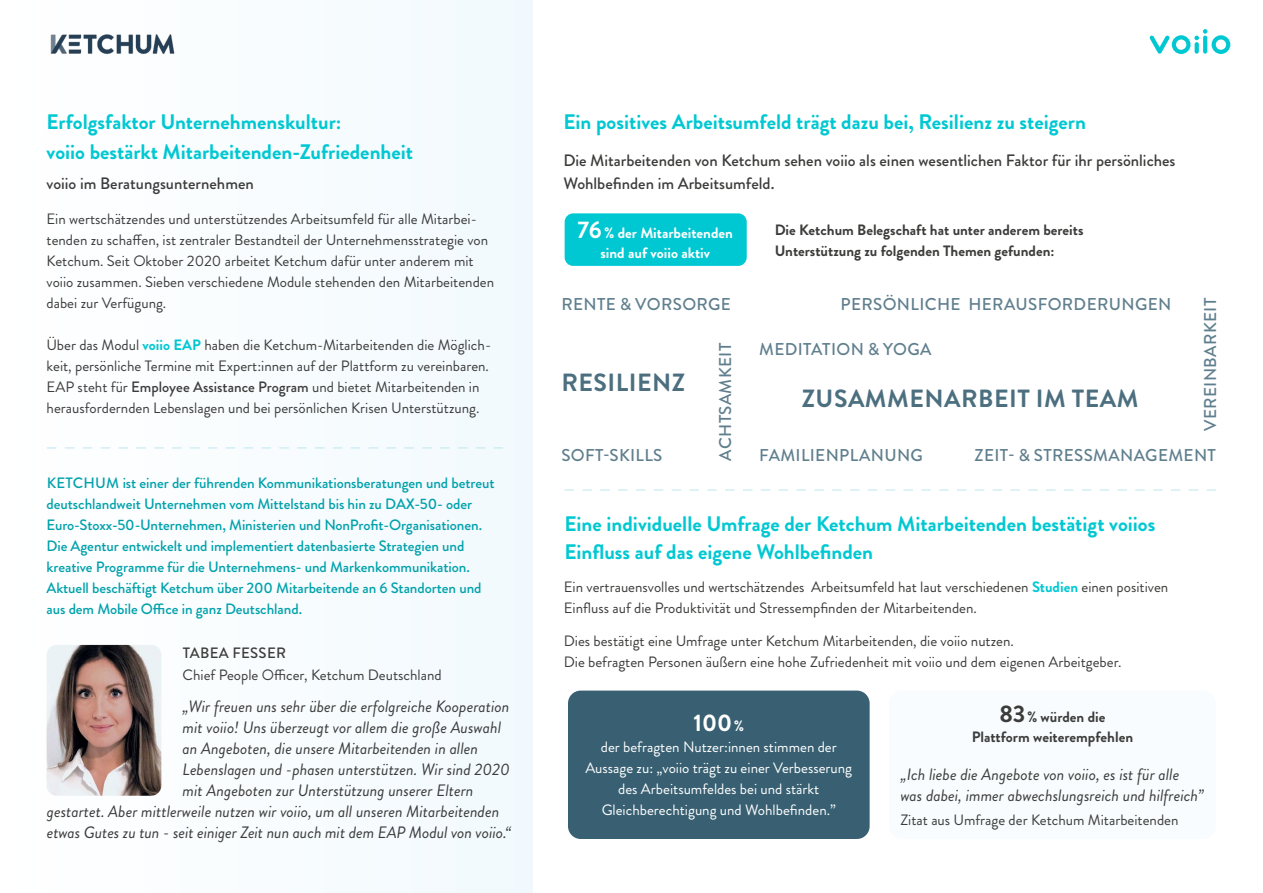
<style>
.page{position:relative;width:1263px;height:893px;background:#fff}
.page>*{position:absolute;margin:0;border:0;box-sizing:border-box;transform-origin:0 0}
.t1{font:700 24.9px "Brandon Grotesque";letter-spacing:.02em;color:#4c6f7f}
.t2{font:700 24px "Brandon Grotesque";color:#fff}
.t3{font:700 21px/30px "Brandon Grotesque";color:#00c8d2}
.t4{font:500 17.1px "Brandon Grotesque";letter-spacing:.02em;color:#607f8e}
.t5{font:italic 16.5px/21px "Brandon Grotesque";color:#3c3c3b}
.t6{font:500 16.5px/22.5px "Brandon Grotesque";color:#3c3c3b}
.t7{font:15px/21px "Brandon Grotesque";color:#3c3c3b}
.t8{font:500 15px/21px "Brandon Grotesque";letter-spacing:-.005em;color:#00a1ab}
.t9{font:15px/21px "Brandon Grotesque";color:#fff;text-align:center}
.t10{font:700 15px/21px "Brandon Grotesque";color:#3c3c3b}
.t11{font:700 15px/19.5px "Brandon Grotesque";color:#fff;text-align:center}
.t12{font:500 15px "Brandon Grotesque";letter-spacing:.02em;color:#3c3c3b}
.s1{font-weight:700;color:#00c8d2}
.s2{font-weight:500}
.s3{font-size:24px}
.s4{font-size:15px}
</style>
<div class="page">
<div style="left:568px;top:691px;width:302px;height:148px;background:#386072;border-radius:13px"></div>
<div style="left:0;top:0;width:533px;height:893px;background:#f8fcfe"></div>
<img style="left:50px;top:34px;width:125px;height:20px">
<img style="left:47px;top:645px;width:114px;height:151px">
<svg style="left:1149px;top:29px;width:81px;height:25px"></svg>
<svg style="left:565px;top:490px;width:651px;height:1px"></svg>
<svg style="left:47px;top:448px;width:456px;height:1px"></svg>
<div style="left:565px;top:213px;width:182px;height:53px;background:#00c8d2;border-radius:9px"></div>
<div style="left:889px;top:691px;width:327px;height:148px;background:#f8fcfe;border-radius:13px"></div>
<h3 class="t3" style="left:47px;top:107px;width:368px">Erfolgsfaktor Unternehmenskultur:<br>voiio bestärkt Mitarbeitenden-Zufriedenheit</h3>
<p class="t6" style="left:47px;top:172px;width:209px">voiio im Beratungsunternehmen</p>
<p class="t7" style="left:47px;top:209px;width:449px">Ein wertschätzendes und unterstützendes Arbeitsumfeld für alle Mitarbei&shy;tenden zu schaffen, ist zentraler Bestandteil der Unternehmensstrategie von Ketchum. Seit Oktober 2020 arbeitet Ketchum dafür unter anderem mit voiio zusammen. Sieben verschiedene Module stehenden den Mitarbeitenden dabei zur Verfügung.</p>
<p class="t7" style="left:47px;top:335px;width:446px">Über das Modul <span class="s1">voiio EAP</span> haben die Ketchum-Mitarbeitenden die Möglich&shy;keit, persönliche Termine mit Expert:innen auf der Plattform zu vereinbaren.<br>EAP steht für <span class="s2">Employee Assistance Program</span> und bietet Mitarbeitenden in herausfordernden Lebenslagen und bei persönlichen Krisen Unterstützung.</p>
<p class="t8" style="left:47px;top:472px;width:449px">KETCHUM ist einer der führenden Kommunikationsberatungen und betreut deutschlandweit Unternehmen vom Mittelstand bis hin zu DAX-50- oder Euro-Stoxx-50-Unternehmen, Ministerien und NonProfit-Organisationen.<br>Die Agentur entwickelt und implementiert datenbasierte Strategien und kreative Programme für die Unternehmens- und Markenkommunikation.<br>Aktuell beschäftigt Ketchum über 200 Mitarbeitende an 6 Standorten und aus dem Mobile Office in ganz Deutschland.</p>
<p class="t12" style="left:183px;top:643px;width:105px">TABEA FESSER</p>
<p class="t7" style="left:183px;top:664px;width:261px">Chief People Officer, Ketchum Deutschland</p>
<p class="t5" style="left:183px;top:696px;width:329px">„Wir freuen uns sehr über die erfolgreiche Kooperation mit voiio! Uns überzeugt vor allem die große Auswahl an Angeboten, die unsere Mitarbeitenden in allen Lebenslagen und -phasen unterstützen. Wir sind 2020 mit Angeboten zur Unterstützung unserer Eltern</p>
<p class="t5" style="left:47px;top:801px;width:466px">gestartet. Aber mittlerweile nutzen wir voiio, um all unseren Mitarbeitenden etwas Gutes zu tun - seit einiger Zeit nun auch mit dem EAP Modul von voiio.“</p>
<h3 class="t3" style="left:563px;top:107px;width:524px">Ein positives Arbeitsumfeld trägt dazu bei, Resilienz zu steigern</h3>
<p class="t6" style="left:563px;top:150px;width:614px">Die Mitarbeitenden von Ketchum sehen voiio als einen wesentlichen Faktor für ihr persönliches<br>Wohlbefinden im Arbeitsumfeld.</p>
<p class="t11" style="left:578px;top:224px;width:157px"><span class="s3">76</span> % der Mitarbeitenden sind auf voiio aktiv</p>
<p class="t10" style="left:775px;top:219px;width:310px">Die Ketchum Belegschaft hat unter anderem bereits<br>Unterstützung zu folgenden Themen gefunden:</p>
<p class="t4" style="left:561px;top:292px;width:171px">RENTE &amp; VORSORGE</p>
<p class="t4" style="left:841px;top:292px;width:332px">PERSÖNLICHE HERAUSFORDERUNGEN</p>
<p class="t4" style="left:1198px;top:431px;width:134px;rotate:-90deg">VEREINBARKEIT</p>
<p class="t4" style="left:759px;top:337px;width:174px">MEDITATION &amp; YOGA</p>
<p class="t4" style="left:713px;top:461px;width:119px;rotate:-90deg">ACHTSAMKEIT</p>
<h1 class="t1" style="left:561px;top:365px;width:125px">RESILIENZ</h1>
<h1 class="t1" style="left:802px;top:381px;width:338px">ZUSAMMENARBEIT IM TEAM</h1>
<p class="t4" style="left:561px;top:443px;width:102px">SOFT-SKILLS</p>
<p class="t4" style="left:759px;top:443px;width:165px">FAMILIENPLANUNG</p>
<p class="t4" style="left:975px;top:443px;width:243px">ZEIT- &amp; STRESSMANAGEMENT</p>
<h3 class="t3" style="left:564px;top:509px;width:592px;line-height:28.5px">Eine individuelle Umfrage der Ketchum Mitarbeitenden bestätigt voiios<br>Einfluss auf das eigene Wohlbefinden</h3>
<p class="t7" style="left:564px;top:577px;width:606px">Ein vertrauensvolles und wertschätzendes Arbeitsumfeld hat laut verschiedenen <span class="s1">Studien</span> einen positiven<br>Einfluss auf die Produktivität und Stressempfinden der Mitarbeitenden.</p>
<p class="t7" style="left:564px;top:631px;width:559px">Dies bestätigt eine Umfrage unter Ketchum Mitarbeitenden, die voiio nutzen.<br>Die befragten Personen äußern eine hohe Zufriedenheit mit voiio und dem eigenen Arbeitgeber.</p>
<h2 class="t2" style="left:694px;top:706px;width:52px">100<span class="s4">%</span></h2>
<p class="t9" style="left:585px;top:737px;width:268px">der befragten Nutzer:innen stimmen der Aussage zu: „voiio trägt zu einer Verbesserung des Arbeitsumfeldes bei und stärkt Gleichberechtigung und Wohlbefinden.”</p>
<p class="t10" style="left:972px;top:708px;width:163px;line-height:19.5px;text-align:center"><span class="s3">83</span>% würden die<br>Plattform weiterempfehlen</p>
<p class="t5" style="left:900px;top:764px;width:305px">„Ich liebe die Angebote von voiio, es ist für alle was dabei, immer abwechslungsreich und hilfreich”</p>
<p class="t7" style="left:900px;top:810px;width:280px">Zitat aus Umfrage der Ketchum Mitarbeitenden</p>
</div>
